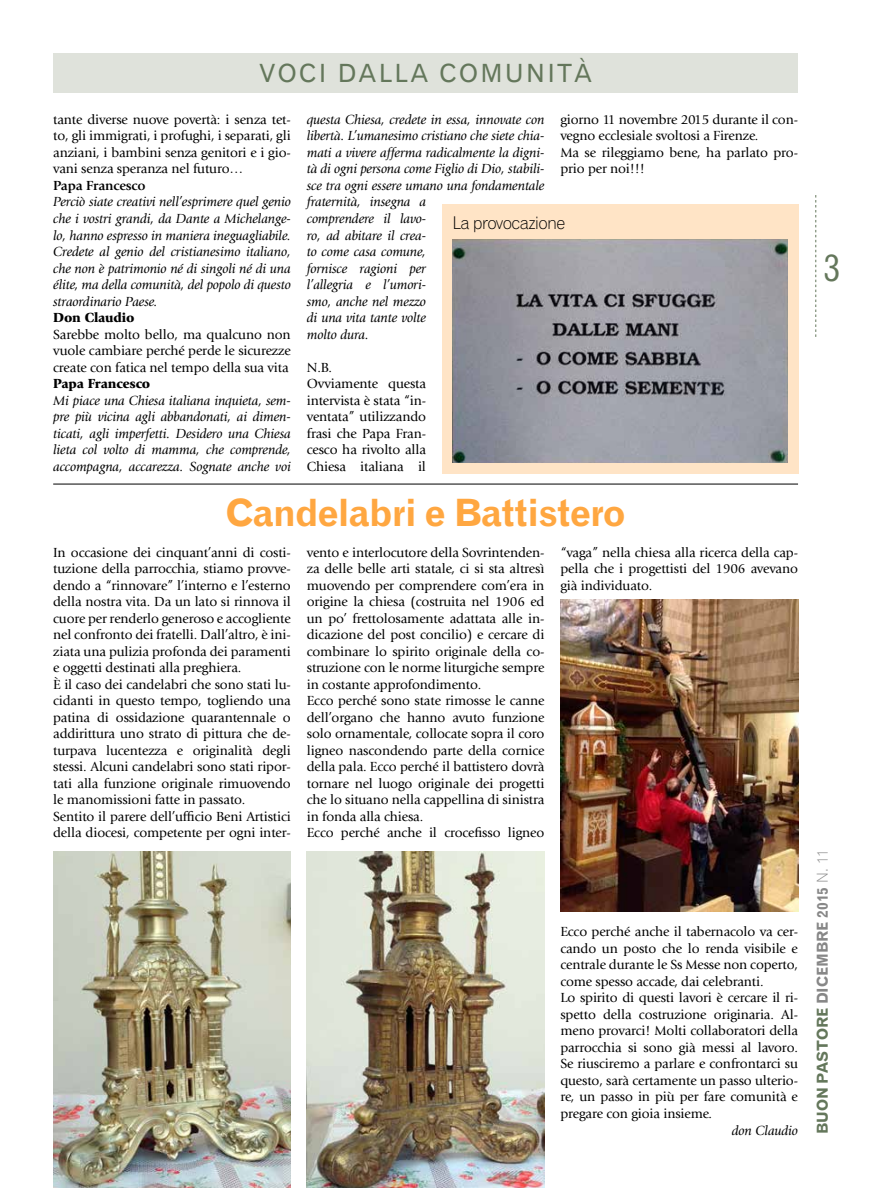
<style>
.page{position:relative;width:869px;height:1188px;background:#fff}
.page>*{position:absolute;margin:0;border:0;box-sizing:border-box;transform-origin:0 0}
.t1{font:37.5px "Gothic 720 BT Bold B";letter-spacing:-.02em;color:#ffa741}
.t2{font:37.5px "Gothic 720 BT Roman B";color:#64775b;scale:.9 1}
.t3{font:25px "Gothic 720 BT Roman B";letter-spacing:.1em;color:#64775b}
.t4{font:17.5px "Gothic 720 BT Light B";letter-spacing:-.04em;color:#000}
.t5{font:15px "Gothic 720 BT Bold B";color:#878787}
.t6{font:13.75px/16.5px "Giovanni Std";letter-spacing:-.01em;color:#000}
.t7{font:italic 13.75px/16.5px "Giovanni Std";letter-spacing:-.01em;color:#000;text-align:justify}
.t8{font:900 13.75px "Giovanni Std";letter-spacing:-.01em;color:#000}
.t9{font:700 13.75px "Giovanni Std";letter-spacing:-.01em;color:#000}
.s1{color:#64775b}
.s2{font-family:"Gothic 720 BT Light B"}
</style>
<div class="page">
<svg style="left:815px;top:195px;width:1px;height:142px"></svg>
<div style="left:53px;top:53px;width:744px;height:39px;background:#dfe2db"></div>
<img style="left:53px;top:851px;width:238px;height:336px">
<img style="left:306px;top:851px;width:238px;height:336px">
<img style="left:560px;top:599px;width:237px;height:312px">
<hr style="left:53px;top:483px;width:744px;height:1px;background:#000">
<div style="left:442px;top:204px;width:355px;height:269px;background:#ffe4c6"></div>
<img style="left:452px;top:240px;width:335px;height:222px">
<h2 class="t3" style="left:259px;top:58px;width:333px">VOCI DALLA COMUNITÀ</h2>
<p class="t6" style="left:53px;top:111px;width:239px;text-align:justify">tante diverse nuove povertà: i senza tet&shy;to, gli immigrati, i profughi, i separati, gli anziani, i bambini senza genitori e i gio&shy;vani senza speranza nel futuro…</p>
<p class="t9" style="left:53px;top:177px;width:94px">Papa Francesco</p>
<p class="t7" style="left:53px;top:194px;width:239px">Perciò siate creativi nell’esprimere quel genio che i vostri grandi, da Dante a Michelange&shy;lo, hanno espresso in maniera ineguagliabile.<br>Credete al genio del cristianesimo italiano, che non è patrimonio né di singoli né di una élite, ma della comunità, del popolo di questo straordinario Paese.</p>
<p class="t8" style="left:53px;top:309px;width:83px">Don Claudio</p>
<p class="t6" style="left:53px;top:326px;width:239px;text-align:justify">Sarebbe molto bello, ma qualcuno non vuole cambiare perché perde le sicurezze create con fatica nel tempo della sua vita</p>
<p class="t8" style="left:53px;top:375px;width:99px">Papa Francesco</p>
<p class="t7" style="left:53px;top:392px;width:239px">Mi piace una Chiesa italiana inquieta, sem&shy;pre più vicina agli abbandonati, ai dimen&shy;ticati, agli imperfetti. Desidero una Chiesa lieta col volto di mamma, che comprende, accompagna, accarezza. Sognate anche voi</p>
<p class="t7" style="left:306px;top:111px;width:239px;text-align:left">questa Chiesa, credete in essa, innovate con libertà. L’umanesimo cristiano che siete chia&shy;mati a vivere afferma radicalmente la digni&shy;tà di ogni persona come Figlio di Dio, stabili&shy;sce tra ogni essere umano una fondamentale fraternità, insegna a<br>comprendere il lavo-<br>ro, ad abitare il crea-<br>to come casa comune,<br>fornisce ragioni per<br>l’allegria e l’umori-<br>smo, anche nel mezzo<br>di una vita tante volte<br>molto dura.</p>
<p class="t6" style="left:306px;top:359px;width:121px">N.B.<br>Ovviamente questa intervista è stata “in&shy;ventata” utilizzando frasi che Papa Fran&shy;cesco ha rivolto alla<br>Chiesa italiana il</p>
<p class="t6" style="left:560px;top:111px;width:239px">giorno 11 novembre 2015 durante il con&shy;vegno ecclesiale svoltosi a Firenze.<br>Ma se rileggiamo bene, ha parlato pro&shy;prio per noi!!!</p>
<p class="t4" style="left:452px;top:212px;width:114px">La provocazione</p>
<h1 class="t1" style="left:226px;top:489px;width:400px">Candelabri e Battistero</h1>
<p class="t6" style="left:53px;top:543px;width:239px">In occasione dei cinquant’anni di costi&shy;tuzione della parrocchia, stiamo provve&shy;dendo a “rinnovare” l’interno e l’esterno della nostra vita. Da un lato si rinnova il cuore per renderlo generoso e accogliente nel confronto dei fratelli. Dall’altro, è ini&shy;ziata una pulizia profonda dei paramenti e oggetti destinati alla preghiera.<br>È il caso dei candelabri che sono stati lu&shy;cidanti in questo tempo, togliendo una patina di ossidazione quarantennale o addirittura uno strato di pittura che de&shy;turpava lucentezza e originalità degli stessi. Alcuni candelabri sono stati ripor&shy;tati alla funzione originale rimuovendo le manomissioni fatte in passato.<br>Sentito il parere dell’ufficio Beni Artistici della diocesi, competente per ogni inter-</p>
<p class="t6" style="left:306px;top:543px;width:239px">vento e interlocutore della Sovrintenden&shy;za delle belle arti statale, ci si sta altresì muovendo per comprendere com’era in origine la chiesa (costruita nel 1906 ed un po’ frettolosamente adattata alle in&shy;dicazione del post concilio) e cercare di combinare lo spirito originale della co&shy;struzione con le norme liturgiche sempre in costante approfondimento.<br>Ecco perché sono state rimosse le canne dell’organo che hanno avuto funzione solo ornamentale, collocate sopra il coro ligneo nascondendo parte della cornice della pala. Ecco perché il battistero dovrà tornare nel luogo originale dei progetti che lo situano nella cappellina di sinistra in fonda alla chiesa.<br>Ecco perché anche il crocefisso ligneo</p>
<p class="t6" style="left:560px;top:543px;width:239px;text-align:justify">“vaga” nella chiesa alla ricerca della cap&shy;pella che i progettisti del 1906 avevano già individuato.</p>
<p class="t6" style="left:560px;top:923px;width:239px">Ecco perché anche il tabernacolo va cer&shy;cando un posto che lo renda visibile e centrale durante le Ss Messe non coperto, come spesso accade, dai celebranti.<br>Lo spirito di questi lavori è cercare il ri&shy;spetto della costruzione originaria. Al&shy;meno provarci! Molti collaboratori della parrocchia si sono già messi al lavoro.<br>Se riusciremo a parlare e confrontarci su questo, sarà certamente un passo ulterio&shy;re, un passo in più per fare comunità e pregare con gioia insieme.</p>
<p class="t7" style="left:731px;top:1121px;width:68px">don Claudio</p>
<h1 class="t2" style="left:822px;top:245px;width:21px">3</h1>
<p class="t5" style="left:813px;top:1133px;width:286px;rotate:-90deg"><span class="s1">BUON PASTORE</span> DICEMBRE 2015 <span class="s2">N. 11</span></p>
</div>
